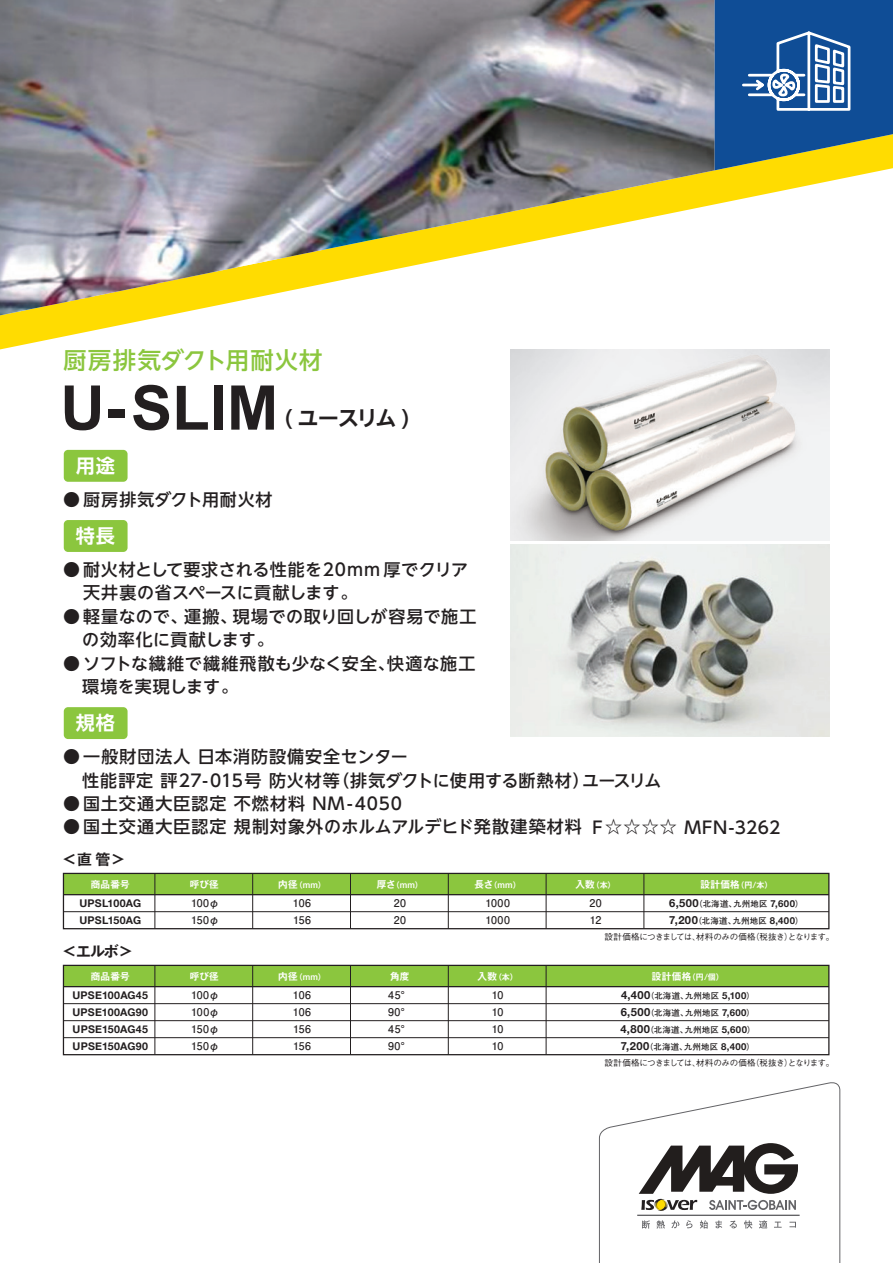
<style>
.page{position:relative;width:893px;height:1263px;background:#fff}
.page>*{position:absolute;margin:0;border:0;box-sizing:border-box;transform-origin:0 0}
.t1{font:700 61.65px "Arial";color:#231f20}
.t2{font:500 23.4px "UD Shin Go NT Pro";letter-spacing:.045em;color:#8bc63e}
.t3{font:700 21.3px "UD Shin Go NT Pro De";letter-spacing:-.085em;color:#231f20}
.t4{font:700 19.2px "UD Shin Go NT Pro De";color:#fff}
.t5{font:500 16.95px/23.4px "UD Shin Go NT Pro";letter-spacing:.04em;color:#231f20}
.t6{font:500 16.95px/23.4px "UD Shin Go NT Pro";letter-spacing:.02em;color:#231f20}
.t7{font:700 14.85px "Gothic MB101 Pro De";color:#231f20}
.t8{font:700 10.65px/17px "Futo Go B101 Pro";letter-spacing:-.01em;color:#231f20}
.t9{font:700 10.65px "Helvetica Neue";letter-spacing:.02em;color:#231f20}
.t10{font:700 9.6px "Gothic MB101 Pro De";letter-spacing:.02em;color:#fff}
.t11{font:700 8.55px/17px "Futo Go B101 Pro";letter-spacing:.015em;color:#231f20;text-align:justify}
.t12{font:500 8.55px "Gothic BBB Pro";letter-spacing:-.055em;color:#231f20}
.t13{font:700 7.95px "Gothic MB101 Pro De";letter-spacing:.025em;color:#fff}
.s1{font-size:9.6px}
.s2{font-family:"Helvetica Neue";font-size:11.1px}
.s3{font-family:"Helvetica Neue";font-size:9.6px}
</style>
<div class="page">
<svg style="left:0;top:170px;width:884px;height:179px"></svg>
<img style="left:0;top:0;width:714px;height:315px">
<svg style="left:599px;top:1082px;width:241px;height:181px"></svg>
<div style="left:64px;top:450px;width:64px;height:32px;background:#8bc63e;border-radius:4px"></div>
<div style="left:64px;top:520px;width:64px;height:32px;background:#8bc63e;border-radius:4px"></div>
<div style="left:64px;top:707px;width:64px;height:32px;background:#8bc63e;border-radius:4px"></div>
<img style="left:510px;top:545px;width:319px;height:191px">
<img style="left:510px;top:349px;width:319px;height:192px">
<div style="left:63px;top:965px;width:766px;height:22px;background:#8bc63e"></div>
<div style="left:63px;top:873px;width:766px;height:22px;background:#8bc63e"></div>
<hr style="left:63px;top:894px;width:766px;height:1px;background:#231f20">
<hr style="left:63px;top:911px;width:766px;height:1px;background:#231f20">
<hr style="left:155px;top:873px;width:1px;height:56px;background:#231f20">
<hr style="left:252px;top:873px;width:1px;height:56px;background:#231f20">
<hr style="left:350px;top:873px;width:1px;height:56px;background:#231f20">
<hr style="left:448px;top:873px;width:1px;height:56px;background:#231f20">
<hr style="left:546px;top:873px;width:1px;height:56px;background:#231f20">
<hr style="left:155px;top:965px;width:1px;height:90px;background:#231f20">
<hr style="left:252px;top:965px;width:1px;height:90px;background:#231f20">
<hr style="left:350px;top:965px;width:1px;height:90px;background:#231f20">
<hr style="left:448px;top:965px;width:1px;height:90px;background:#231f20">
<hr style="left:546px;top:965px;width:1px;height:90px;background:#231f20">
<hr style="left:644px;top:873px;width:1px;height:56px;background:#231f20">
<div style="left:63px;top:873px;width:766px;height:56px;border:1px solid #231f20"></div>
<hr style="left:63px;top:986px;width:766px;height:1px;background:#231f20">
<hr style="left:63px;top:1003px;width:766px;height:1px;background:#231f20">
<hr style="left:63px;top:1020px;width:766px;height:1px;background:#231f20">
<hr style="left:63px;top:1037px;width:766px;height:1px;background:#231f20">
<div style="left:63px;top:965px;width:766px;height:90px;border:1px solid #231f20"></div>
<svg style="left:714px;top:0;width:179px;height:170px"></svg>
<h2 class="t2" style="left:63px;top:341px;width:261px">厨房排気ダクト用耐火材</h2>
<h1 class="t1" style="left:60px;top:367px;width:219px">U-SLIM</h1>
<p class="t4" style="left:76px;top:450px;width:41px">用途</p>
<p class="t5" style="left:63px;top:487px;width:211px">● 厨房排気ダクト用耐火材</p>
<p class="t4" style="left:76px;top:520px;width:41px">特長</p>
<p class="t3" style="left:284px;top:401px;width:127px">( ユースリム )</p>
<p class="t6" style="left:63px;top:557px;width:406px">● 耐火材として要求される性能を20mm 厚でクリア　 天井裏の省スペースに貢献します。</p>
<p class="t5" style="left:82px;top:604px;width:396px;text-indent:-19px">● 軽量なので、運搬、現場での取り回しが容易で施工の効率化に貢献します。</p>
<p class="t5" style="left:82px;top:651px;width:395px;text-indent:-19px">● ソフトな繊維で繊維飛散も少なく安全、快適な施工環境を実現します。</p>
<p class="t4" style="left:76px;top:707px;width:41px">規格</p>
<p class="t5" style="left:82px;top:744px;width:581px;text-indent:-19px">● 一般財団法人 日本消防設備安全センター<br>性能評定 評27-015号 防火材等（排気ダクトに使用する断熱材）ユースリム</p>
<p class="t5" style="left:63px;top:791px;width:340px">● 国土交通大臣認定 不燃材料 NM-4050</p>
<p class="t5" style="left:63px;top:815px;width:719px">● 国土交通大臣認定 規制対象外のホルムアルデヒド発散建築材料 Ｆ☆☆☆☆ MFN-3262</p>
<p class="t7" style="left:63px;top:847px;width:64px">&lt;直 管＞</p>
<p class="t10" style="left:91px;top:876px;width:40px">商品番号</p>
<p class="t10" style="left:190px;top:876px;width:31px">呼び径</p>
<p class="t13" style="left:278px;top:878px;width:49px"><span class="s1">内径</span>（mm）</p>
<p class="t13" style="left:377px;top:878px;width:48px"><span class="s1">厚さ</span>（mm）</p>
<p class="t13" style="left:475px;top:878px;width:48px"><span class="s1">長さ</span>（mm）</p>
<p class="t13" style="left:575px;top:878px;width:42px"><span class="s1">入数</span>（本）</p>
<p class="t13" style="left:700px;top:878px;width:73px"><span class="s1">設計価格</span>（円/本）</p>
<p class="t9" style="left:79px;top:895px;width:63px">UPSL100AG</p>
<p class="t8" style="left:191px;top:893px;width:30px">100φ<br>150φ</p>
<p class="t8" style="left:293px;top:893px;width:20px">106</p>
<p class="t8" style="left:394px;top:893px;width:14px">20</p>
<p class="t8" style="left:293px;top:910px;width:19px">156</p>
<p class="t8" style="left:394px;top:910px;width:14px">20</p>
<p class="t9" style="left:79px;top:912px;width:63px">UPSL150AG</p>
<p class="t11" style="left:669px;top:894px;width:136px"><span class="s2">6,500</span>（北海道、九州地区 <span class="s3">7,600</span>）<br><span class="s2">7,200</span>（北海道、九州地区 <span class="s3">8,400</span>）</p>
<p class="t12" style="left:604px;top:930px;width:231px">設計価格につきましては、材料のみの価格（税抜き）となります。</p>
<p class="t8" style="left:485px;top:893px;width:26px">1000</p>
<p class="t8" style="left:589px;top:893px;width:14px">20</p>
<p class="t8" style="left:485px;top:910px;width:26px">1000</p>
<p class="t8" style="left:590px;top:910px;width:13px">12</p>
<p class="t7" style="left:63px;top:939px;width:72px">&lt;エルボ＞</p>
<p class="t10" style="left:91px;top:968px;width:40px">商品番号</p>
<p class="t10" style="left:190px;top:968px;width:31px">呼び径</p>
<p class="t13" style="left:278px;top:970px;width:49px"><span class="s1">内径</span>（mm）</p>
<p class="t10" style="left:390px;top:968px;width:21px">角度</p>
<p class="t13" style="left:477px;top:970px;width:42px"><span class="s1">入数</span>（本）</p>
<p class="t13" style="left:652px;top:970px;width:74px"><span class="s1">設計価格</span>（円/個）</p>
<p class="t9" style="left:73px;top:987px;width:77px">UPSE100AG45</p>
<p class="t8" style="left:191px;top:985px;width:30px">100φ</p>
<p class="t8" style="left:293px;top:985px;width:20px">106</p>
<p class="t8" style="left:388px;top:985px;width:25px">45°</p>
<p class="t8" style="left:492px;top:985px;width:13px">10</p>
<p class="t9" style="left:72px;top:1004px;width:77px">UPSE100AG90</p>
<p class="t8" style="left:191px;top:1002px;width:30px">100φ</p>
<p class="t8" style="left:293px;top:1002px;width:20px">106</p>
<p class="t8" style="left:388px;top:1002px;width:25px">90°</p>
<p class="t8" style="left:492px;top:1002px;width:13px">10</p>
<p class="t9" style="left:73px;top:1021px;width:77px">UPSE150AG45</p>
<p class="t8" style="left:191px;top:1019px;width:30px">150φ</p>
<p class="t8" style="left:293px;top:1019px;width:19px">156</p>
<p class="t8" style="left:388px;top:1019px;width:25px">45°</p>
<p class="t8" style="left:492px;top:1019px;width:13px">10</p>
<p class="t9" style="left:73px;top:1038px;width:77px">UPSE150AG90</p>
<p class="t8" style="left:191px;top:1036px;width:30px">150φ</p>
<p class="t8" style="left:293px;top:1036px;width:19px">156</p>
<p class="t8" style="left:388px;top:1036px;width:25px">90°</p>
<p class="t8" style="left:492px;top:1036px;width:13px">10</p>
<p class="t11" style="left:620px;top:986px;width:137px"><span class="s2">4,400</span>（北海道、九州地区 <span class="s3">5,100</span>）<span class="s2">6,500</span>（北海道、九州地区 <span class="s3">7,600</span>）<span class="s2">4,800</span>（北海道、九州地区 <span class="s3">5,600</span>）<span class="s2">7,200</span>（北海道、九州地区 <span class="s3">8,400</span>）</p>
<p class="t12" style="left:604px;top:1056px;width:231px">設計価格につきましては、材料のみの価格（税抜き）となります。</p>
</div>
